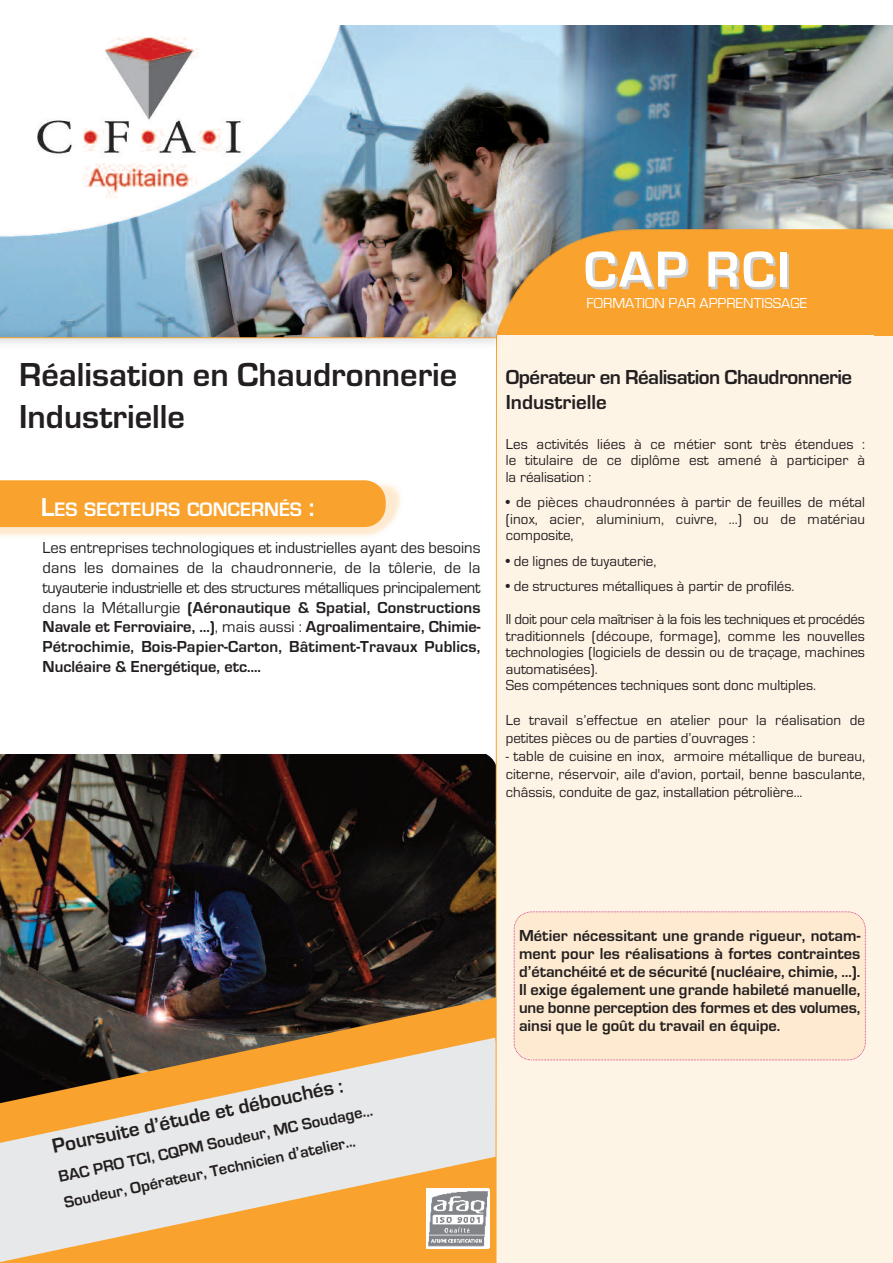
<style>
.page{position:relative;width:893px;height:1263px;background:#fff}
.page>*{position:absolute;margin:0;border:0;box-sizing:border-box;transform-origin:0 0}
.t1{font:700 52.5px "Eurostile";letter-spacing:.05em;color:#fff}
.t2{font:700 34.5px/41.4px "Eurostile";color:#231f20}
.t3{font:700 21px/25.2px "Eurostile";letter-spacing:-.025em;color:#231f20}
.t4{font:700 20.25px "Eurostile";color:#fff}
.t5{font:16.5px/19.8px "Eurostile";letter-spacing:-.02em;color:#231f20;text-align:justify}
.t6{font:700 16.5px/18px "Eurostile";color:#231f20}
.t7{font:15px/16.5px "Eurostile";color:#231f20;text-align:justify}
.t8{font:15px "Eurostile";color:#fff}
.s1{font-size:27px}
.s2{font-weight:700}
</style>
<div class="page">
<img style="left:0;top:26px;width:893px;height:297px">
<img style="left:0;top:755px;width:495px;height:153px">
<img style="left:0;top:908px;width:495px;height:130px">
<svg style="left:0;top:1038px;width:495px;height:225px;background:#dcbd93"></svg>
<img style="left:0;top:484px;width:401px;height:52px">
<div style="left:0;top:480px;width:386px;height:47px;background:#f9a22d"></div>
<img style="left:0;top:323px;width:495px;height:14px">
<hr style="left:0;top:337px;width:496px;height:1px;background:#f9a22d">
<svg style="left:495px;top:229px;width:398px;height:1034px;background:#fce9d1"></svg>
<div style="left:426px;top:1188px;width:63px;height:60px;background:#fff"></div>
<img style="left:428px;top:1191px;width:60px;height:56px">
<h2 class="t2" style="left:19px;top:354px;width:440px">Réalisation en Chaudronnerie<br>Industrielle</h2>
<h3 class="t4" style="left:41px;top:497px;width:275px"><span class="s1">L</span>ES SECTEURS CONCERNÉS <span class="s1">:</span></h3>
<p class="t5" style="left:43px;top:538px;width:439px">Les entreprises technologiques et industrielles ayant des besoins dans les domaines de la chaudronnerie, de la tôlerie, de la tuyauterie industrielle et des structures métalliques principalement dans la Métallurgie <span class="s2">(Aéronautique &amp; Spatial, Constructions Navale et Ferroviaire, …)</span>, mais aussi : <span class="s2">Agroalimentaire, Chimie-Pétrochimie, Bois-Papier-Carton, Bâtiment-Travaux Publics, Nucléaire &amp; Energétique, etc….</span></p>
<h1 class="t1" style="left:584px;top:238px;width:207px">CAP RCI</h1>
<p class="t8" style="left:586px;top:294px;width:222px">FORMATION PAR APPRENTISSAGE</p>
<h3 class="t3" style="left:506px;top:364px;width:348px">Opérateur en Réalisation Chaudronnerie<br>Industrielle</h3>
<p class="t7" style="left:506px;top:435px;width:361px">Les activités liées à ce métier sont très étendues : le titulaire de ce diplôme est amené à participer à la réalisation :</p>
<p class="t7" style="left:506px;top:494px;width:361px">• de pièces chaudronnées à partir de feuilles de métal (inox, acier, aluminium, cuivre, …) ou de matériau composite,</p>
<p class="t7" style="left:506px;top:552px;width:152px">• de lignes de tuyauterie,</p>
<p class="t7" style="left:506px;top:578px;width:290px">• de structures métalliques à partir de profilés.</p>
<p class="t7" style="left:506px;top:611px;width:361px;text-align:left">Il doit pour cela maîtriser à la fois les techniques et procédés traditionnels (découpe, formage), comme les nouvelles technologies (logiciels de dessin ou de traçage, machines automatisées).<br>Ses compétences techniques sont donc multiples.</p>
<p class="t7" style="left:506px;top:711px;width:361px;line-height:18px">Le travail s’effectue en atelier pour la réalisation de petites pièces ou de parties d’ouvrages :</p>
<p class="t7" style="left:506px;top:747px;width:361px;line-height:18px">- table de cuisine en inox, armoire métallique de bureau, citerne, réservoir, aile d'avion, portail, benne basculante, châssis, conduite de gaz, installation pétrolière...</p>
<h3 class="t3" style="left:50px;top:1134px;width:298px;rotate:-12deg">Poursuite d’étude et débouchés :</h3>
<p class="t6" style="left:56px;top:1163px;width:322px;line-height:26.5px;rotate:-12deg">BAC PRO TCI, CQPM Soudeur, MC Soudage...<br>Soudeur, Opérateur, Technicien d’atelier...</p>
<p class="t6" style="left:519px;top:926px;width:343px;text-align:justify">Métier nécessitant une grande rigueur, notam&shy;ment pour les réalisations à fortes contraintes d’étanchéité et de sécurité (nucléaire, chimie, …).<br>Il exige également une grande habileté manuelle, une bonne perception des formes et des volumes, ainsi que le goût du travail en équipe.</p>
</div>
